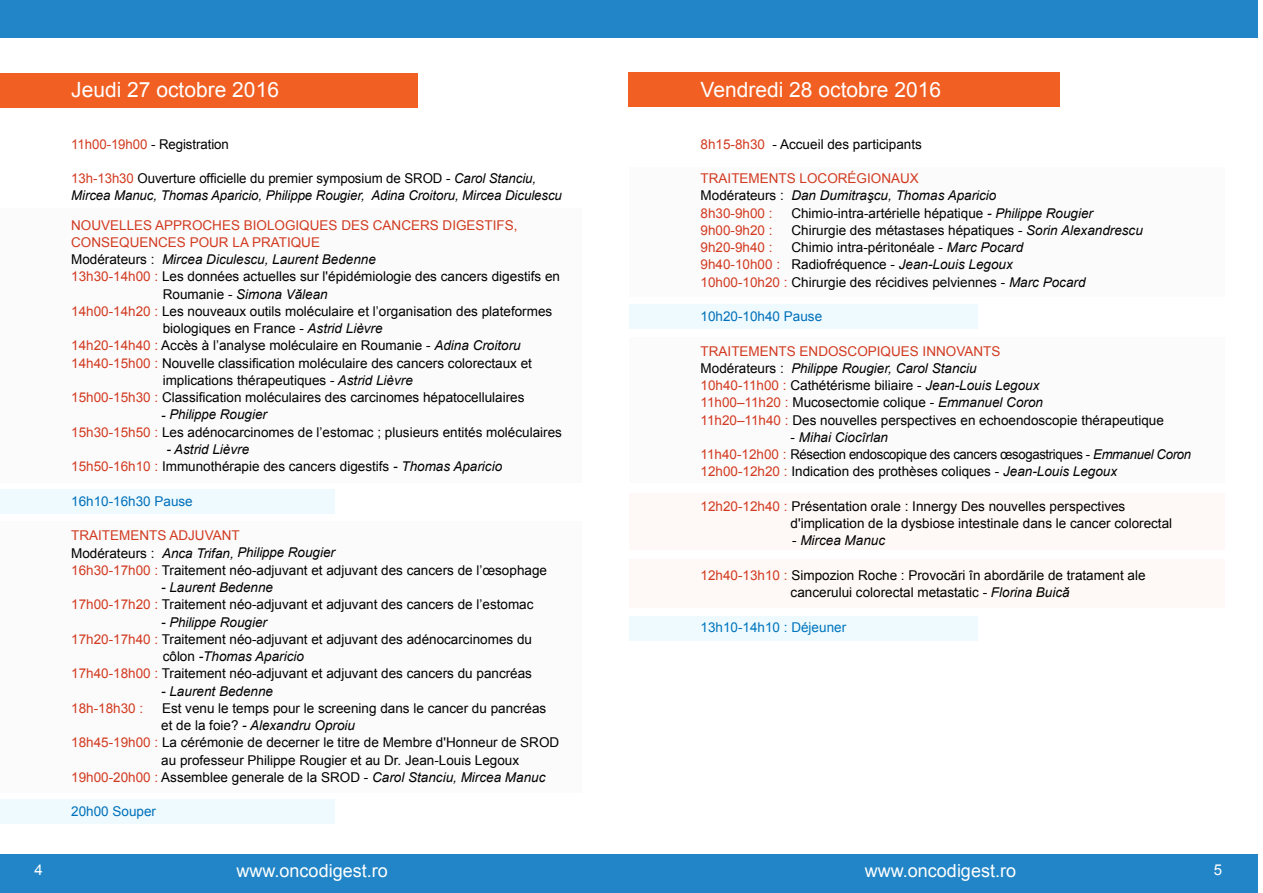
<style>
.page{position:relative;width:1263px;height:893px;background:#fff}
.page>*{position:absolute;margin:0;border:0;box-sizing:border-box;transform-origin:0 0}
.t1{font:21px "Arial";color:#fff}
.t2{font:18px "Arial";color:#fff}
.t3{font:15px "Arial";color:#fff}
.t4{font:13.5px/17.2px "Arial";color:#000}
.t5{font:italic 13.5px/17.2px "Arial";color:#000}
.t6{font:13.5px/17.2px "Arial";color:#d23b21}
.t7{font:13.5px "Arial";color:#0070ba}
.s1{color:#d23b21}
.s2{font-style:normal;color:#d23b21}
.s3{font-style:normal}
.s4{font-style:italic}
.s5{color:#000}
.s6{font-style:italic;color:#000}
</style>
<div class="page">
<div style="left:629px;top:494px;width:596px;height:56px;background:#fef9f6"></div>
<div style="left:0;top:800px;width:335px;height:24px;background:#eefafe"></div>
<div style="left:629px;top:305px;width:349px;height:24px;background:#eefafe"></div>
<div style="left:629px;top:167px;width:595px;height:130px;background:#fbfbfc"></div>
<div style="left:629px;top:337px;width:595px;height:146px;background:#fbfbfc"></div>
<div style="left:629px;top:559px;width:596px;height:48px;background:#fef9f6"></div>
<div style="left:0;top:208px;width:581px;height:275px;background:#fbfbfc"></div>
<div style="left:0;top:489px;width:335px;height:24px;background:#eefafe"></div>
<div style="left:0;top:521px;width:581px;height:271px;background:#fbfbfc"></div>
<div style="left:628px;top:73px;width:431px;height:34px;background:#f15f22"></div>
<div style="left:0;top:73px;width:417px;height:34px;background:#f15f22"></div>
<div style="left:0;top:0;width:628px;height:38px;background:#2185c7"></div>
<div style="left:0;top:854px;width:628px;height:38px;background:#2185c7"></div>
<div style="left:627px;top:0;width:630px;height:38px;background:#2185c7"></div>
<div style="left:627px;top:854px;width:630px;height:38px;background:#2185c7"></div>
<div style="left:629px;top:616px;width:349px;height:24px;background:#eefafe"></div>
<p class="t3" style="left:35px;top:859px;width:10px">4</p>
<h1 class="t1" style="left:71px;top:75px;width:209px">Jeudi 27 octobre 2016</h1>
<p class="t4" style="left:71px;top:135px;width:159px"><span class="s1">11h00-19h00</span> - Registration</p>
<p class="t5" style="left:71px;top:170px;width:492px"><span class="s2">13h-13h30</span> <span class="s3">Ouverture officielle du premier symposium de SROD -</span> Carol Stanciu,<br>Mircea Manuc, Thomas Aparicio, Philippe Rougier, Adina Croitoru, Mircea Diculescu</p>
<p class="t6" style="left:71px;top:216px;width:448px">NOUVELLES APPROCHES BIOLOGIQUES DES CANCERS DIGESTIFS,</p>
<p class="t6" style="left:71px;top:233px;width:250px">CONSEQUENCES POUR LA PRATIQUE</p>
<p class="t5" style="left:71px;top:251px;width:306px"><span class="s3">Modérateurs :</span> Mircea Diculescu, Laurent Bedenne</p>
<p class="t4" style="left:71px;top:268px;width:490px"><span class="s1">13h30-14h00 :</span> Les données actuelles sur l'épidémiologie des cancers digestifs en</p>
<p class="t5" style="left:163px;top:286px;width:167px"><span class="s3">Roumanie -</span> Simona Vălean</p>
<p class="t4" style="left:71px;top:303px;width:482px"><span class="s1">14h00-14h20 :</span> Les nouveaux outils moléculaire et l’organisation des plateformes</p>
<p class="t4" style="left:163px;top:320px;width:221px">biologiques en France - <span class="s4">Astrid Lièvre</span></p>
<p class="t4" style="left:71px;top:337px;width:451px"><span class="s1">14h20-14h40 :</span> Accès à l’analyse moléculaire en Roumanie - <span class="s4">Adina Croitoru</span></p>
<p class="t4" style="left:71px;top:354px;width:462px"><span class="s1">14h40-15h00 :</span> Nouvelle classification moléculaire des cancers colorectaux et</p>
<p class="t4" style="left:163px;top:372px;width:252px">implications thérapeutiques - <span class="s4">Astrid Lièvre</span></p>
<p class="t4" style="left:71px;top:389px;width:455px"><span class="s1">15h00-15h30 :</span> Classification moléculaires des carcinomes hépatocellulaires</p>
<p class="t4" style="left:71px;top:406px;width:492px;text-indent:90px"><span class="s4">- Philippe Rougier<br></span><span class="s1">15h30-15h50 :</span> Les adénocarcinomes de l’estomac ; plusieurs entités moléculaires</p>
<p class="t4" style="left:71px;top:440px;width:432px;text-indent:95px"><span class="s4">- Astrid Lièvre<br></span><span class="s1">15h50-16h10 :</span> Immunothérapie des cancers digestifs <span class="s4">- Thomas Aparicio</span></p>
<p class="t7" style="left:71px;top:492px;width:123px">16h10-16h30 Pause</p>
<p class="t4" style="left:71px;top:527px;width:477px"><span class="s1">TRAITEMENTS ADJUVANT<br></span>Modérateurs : <span class="s4">Anca Trifan, Philippe Rougier<br></span><span class="s1">16h30-17h00 :</span> Traitement néo-adjuvant et adjuvant des cancers de l’œsophage</p>
<p class="t4" style="left:71px;top:578px;width:464px;text-indent:90px"><span class="s4">- Laurent Bedenne<br></span><span class="s1">17h00-17h20 :</span> Traitement néo-adjuvant et adjuvant des cancers de l’estomac</p>
<p class="t5" style="left:161px;top:613px;width:107px">- Philippe Rougier</p>
<p class="t4" style="left:71px;top:630px;width:462px"><span class="s1">17h20-17h40 :</span> Traitement néo-adjuvant et adjuvant des adénocarcinomes du</p>
<p class="t5" style="left:163px;top:648px;width:143px"><span class="s3">côlon</span> -Thomas Aparicio</p>
<p class="t4" style="left:71px;top:665px;width:462px"><span class="s1">17h40-18h00 :</span> Traitement néo-adjuvant et adjuvant des cancers du pancréas</p>
<p class="t5" style="left:161px;top:682px;width:113px">- Laurent Bedenne</p>
<p class="t6" style="left:71px;top:699px;width:74px">18h-18h30 :</p>
<p class="t4" style="left:162px;top:699px;width:386px">Est venu le temps pour le screening dans le cancer du pancréas</p>
<p class="t5" style="left:161px;top:717px;width:195px"><span class="s3">et de la foie?</span> - Alexandru Oproiu</p>
<p class="t4" style="left:71px;top:734px;width:490px"><span class="s1">18h45-19h00 :</span> La cérémonie de decerner le titre de Membre d'Honneur de SROD</p>
<p class="t4" style="left:161px;top:751px;width:359px">au professeur Philippe Rougier et au Dr. Jean-Louis Legoux</p>
<p class="t4" style="left:71px;top:768px;width:476px"><span class="s1">19h00-20h00 :</span> Assemblee generale de la SROD - <span class="s4">Carol Stanciu, Mircea Manuc</span></p>
<p class="t7" style="left:71px;top:802px;width:86px">20h00 Souper</p>
<h1 class="t1" style="left:700px;top:75px;width:242px">Vendredi 28 octobre 2016</h1>
<p class="t4" style="left:700px;top:135px;width:223px"><span class="s1">8h15-8h30</span> - Accueil des participants</p>
<p class="t6" style="left:700px;top:170px;width:297px">TRAITEMENTS LOCORÉGIONAUX<br><span class="s5">Modérateurs :</span> <span class="s6">Dan Dumitraşcu, Thomas Aparicio<br></span>8h30-9h00 :</p>
<p class="t4" style="left:791px;top:204px;width:303px">Chimio-intra-artérielle hépatique <span class="s4">- Philippe Rougier</span></p>
<p class="t6" style="left:700px;top:221px;width:74px">9h00-9h20 :</p>
<p class="t4" style="left:791px;top:221px;width:353px">Chirurgie des métastases hépatiques - <span class="s4">Sorin Alexandrescu</span></p>
<p class="t6" style="left:700px;top:239px;width:74px">9h20-9h40 :</p>
<p class="t4" style="left:700px;top:239px;width:386px;text-indent:91px">Chimio intra-péritonéale - <span class="s4">Marc Pocard<br></span><span class="s1">9h40-10h00 :</span> Radiofréquence - <span class="s4">Jean-Louis Legoux<br></span><span class="s1">10h00-10h20 :</span> Chirurgie des récidives pelviennes - <span class="s4">Marc Pocard</span></p>
<p class="t7" style="left:700px;top:307px;width:123px">10h20-10h40 Pause</p>
<p class="t4" style="left:700px;top:342px;width:465px"><span class="s1">TRAITEMENTS ENDOSCOPIQUES INNOVANTS<br></span>Modérateurs : <span class="s4">Philippe Rougier, Carol Stanciu<br></span><span class="s1">10h40-11h00 :</span> Cathétérisme biliaire - <span class="s4">Jean-Louis Legoux<br></span><span class="s1">11h00–11h20 :</span> Mucosectomie colique - <span class="s4">Emmanuel Coron<br></span><span class="s1">11h20–11h40 :</span> Des nouvelles perspectives en echoendoscopie thérapeutique</p>
<p class="t4" style="left:700px;top:428px;width:492px;text-indent:90px">- <span class="s4">Mihai Ciocîrlan<br></span><span class="s1">11h40-12h00 :</span> Résection endoscopique des cancers œsogastriques - <span class="s4">Emmanuel Coron<br></span><span class="s1">12h00-12h20 :</span> Indication des prothèses coliques - <span class="s4">Jean-Louis Legoux</span></p>
<p class="t4" style="left:791px;top:497px;width:383px;text-indent:-90px"><span class="s1">12h20-12h40 :</span> Présentation orale : Innergy Des nouvelles perspectives d'implication de la dysbiose intestinale dans le cancer colorectal</p>
<p class="t5" style="left:792px;top:532px;width:94px"><span class="s3">-</span> Mircea Manuc</p>
<p class="t4" style="left:791px;top:566px;width:356px;text-indent:-90px"><span class="s1">12h40-13h10 :</span> Simpozion Roche : Provocări în abordările de tratament ale cancerului colorectal metastatic - <span class="s4">Florina Buică</span></p>
<p class="t7" style="left:700px;top:618px;width:147px">13h10-14h10 : Déjeuner</p>
<h2 class="t2" style="left:237px;top:858px;width:153px">www.oncodigest.ro</h2>
<h2 class="t2" style="left:865px;top:858px;width:153px">www.oncodigest.ro</h2>
<p class="t3" style="left:1214px;top:859px;width:10px">5</p>
</div>
